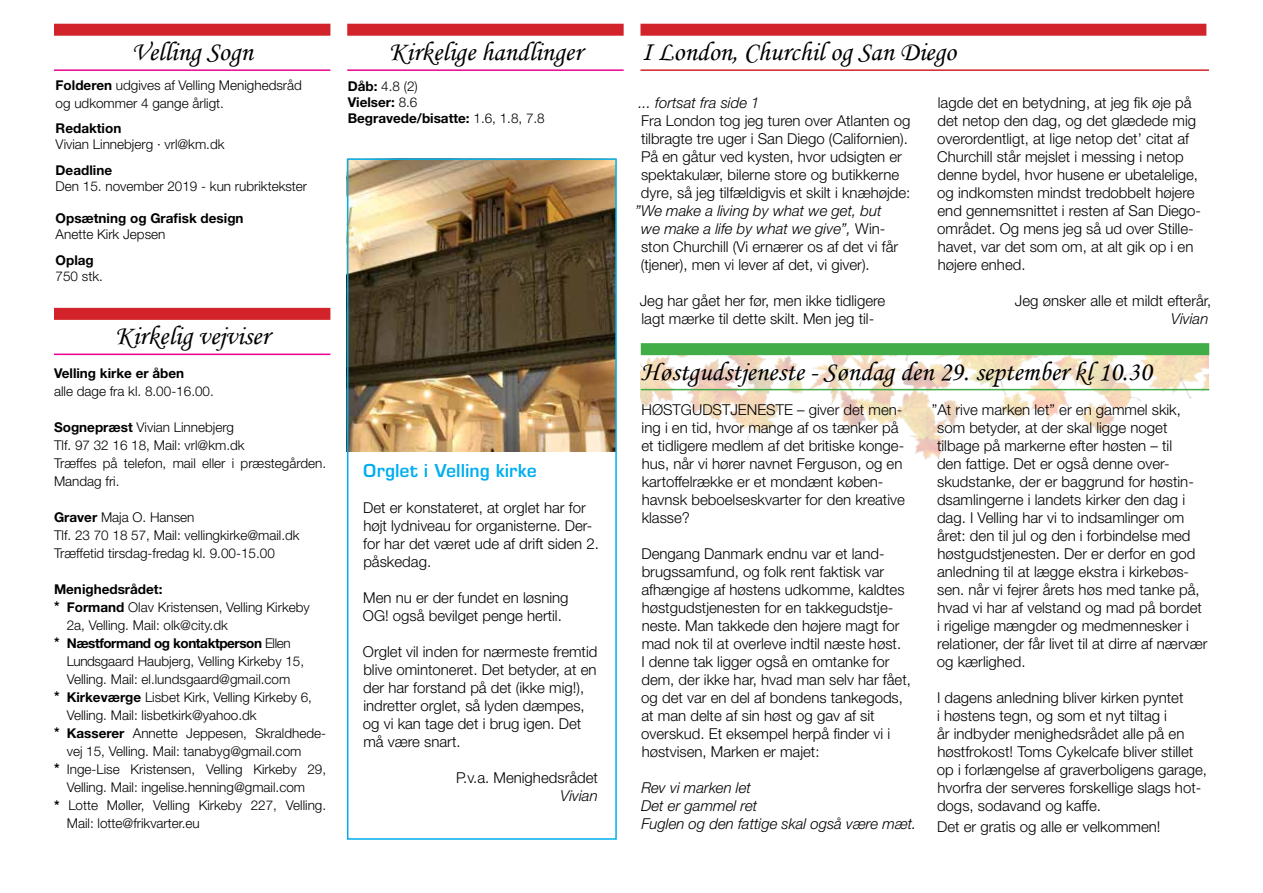
<style>
.page{position:relative;width:1263px;height:893px;background:#fff}
.page>*{position:absolute;margin:0;border:0;box-sizing:border-box;transform-origin:0 0}
.t1{font:27px "Monotype Corsiva";color:#000}
.t2{font:600 18px "Eurostile LT Std";color:#00aeef}
.t3{font:300 15px/18px "Helvetica Neue LT Std";color:#000}
.t4{font:italic 300 15px/18px "Helvetica Neue LT Std";color:#000}
.t5{font:300 13.5px/18px "Helvetica Neue LT Std";color:#000}
.t6{font:700 13.5px/16.2px "Helvetica Neue LT Std";color:#000}
.t7{font:700 13.5px "Helvetica Neue LT Std";letter-spacing:-.03em;color:#000}
.s1{font-weight:700}
.s2{font-weight:300}
.s3{font-style:italic}
</style>
<div class="page">
<img style="left:640px;top:349px;width:568px;height:110px">
<div style="left:54px;top:24px;width:276px;height:12px;background:#d2232a"></div>
<hr style="left:54px;top:69px;width:276px;height:2px;background:#ec008c">
<div style="left:54px;top:308px;width:276px;height:12px;background:#d2232a"></div>
<hr style="left:54px;top:354px;width:276px;height:1px;background:#ec008c">
<div style="left:641px;top:343px;width:568px;height:12px;background:#41ad49"></div>
<hr style="left:641px;top:389px;width:568px;height:1px;background:#41ad49">
<div style="left:640px;top:24px;width:566px;height:12px;background:#d2232a"></div>
<hr style="left:640px;top:69px;width:569px;height:2px;background:#d2232a">
<div style="left:347px;top:24px;width:277px;height:12px;background:#d2232a"></div>
<hr style="left:347px;top:69px;width:277px;height:2px;background:#ec008c">
<img style="left:350px;top:161px;width:264px;height:291px">
<div style="left:347px;top:158px;width:270px;height:682px;border:2px solid #00aeef"></div>
<h1 class="t1" style="left:131px;top:35px;width:123px">Velling Sogn</h1>
<p class="t5" style="left:56px;top:76px;width:248px"><span class="s1">Folderen</span> udgives af Velling Menighedsråd og udkommer 4 gange årligt.</p>
<p class="t6" style="left:56px;top:120px;width:67px">Redaktion</p>
<p class="t5" style="left:56px;top:135px;width:170px">Vivian Linnebjerg · vrl@km.dk</p>
<p class="t6" style="left:56px;top:161px;width:58px">Deadline</p>
<p class="t5" style="left:56px;top:177px;width:253px">Den 15. november 2019 - kun rubriktekster</p>
<p class="t6" style="left:56px;top:210px;width:189px">Opsætning og Grafisk design</p>
<p class="t5" style="left:56px;top:225px;width:111px">Anette Kirk Jepsen</p>
<p class="t6" style="left:56px;top:251px;width:40px">Oplag</p>
<p class="t5" style="left:56px;top:267px;width:49px">750 stk.</p>
<h1 class="t1" style="left:115px;top:320px;width:156px">Kirkelig vejviser</h1>
<p class="t6" style="left:54px;top:365px;width:132px">Velling kirke er åben</p>
<p class="t5" style="left:54px;top:382px;width:161px">alle dage fra kl. 8.00-16.00.</p>
<p class="t5" style="left:54px;top:418px;width:274px"><span class="s1">Sognepræst</span> Vivian Linnebjerg<br>Tlf. 97 32 16 18, Mail: vrl@km.dk<br>Træffes på telefon, mail eller i præstegården.<br>Mandag fri.</p>
<p class="t5" style="left:54px;top:508px;width:247px"><span class="s1">Graver</span> Maja O. Hansen<br>Tlf. 23 70 18 57, Mail: vellingkirke@mail.dk<br>Træffetid tirsdag-fredag kl. 9.00-15.00</p>
<p class="t6" style="left:54px;top:581px;width:110px">Menighedsrådet:</p>
<p class="t5" style="left:54px;top:598px;width:257px"><span class="s1">* Formand</span> Olav Kristensen, Velling Kirkeby</p>
<p class="t5" style="left:67px;top:616px;width:163px">2a, Velling. Mail: olk@city.dk</p>
<p class="t7" style="left:54px;top:635px;width:238px">* Næstformand og kontaktperson <span class="s2">Ellen</span></p>
<p class="t5" style="left:67px;top:652px;width:239px">Lundsgaard Haubjerg, Velling Kirkeby 15,</p>
<p class="t5" style="left:67px;top:670px;width:225px">Velling. Mail: el.lundsgaard@gmail.com</p>
<p class="t5" style="left:54px;top:688px;width:260px"><span class="s1">* Kirkeværge</span> Lisbet Kirk, Velling Kirkeby 6,</p>
<p class="t5" style="left:67px;top:706px;width:191px">Velling. Mail: lisbetkirk@yahoo.dk</p>
<p class="t5" style="left:54px;top:724px;width:274px"><span class="s1">* Kasserer</span> Annette Jeppesen, Skraldhede-</p>
<p class="t5" style="left:67px;top:742px;width:236px">vej 15, Velling. Mail: tanabyg@gmail.com</p>
<p class="t5" style="left:54px;top:760px;width:274px"><span class="s1">*</span> Inge-Lise Kristensen, Velling Kirkeby 29,</p>
<p class="t5" style="left:67px;top:778px;width:240px">Velling. Mail: ingelise.henning@gmail.com</p>
<p class="t5" style="left:54px;top:796px;width:274px"><span class="s1">*</span> Lotte Møller, Velling Kirkeby 227, Velling.</p>
<p class="t5" style="left:67px;top:814px;width:135px">Mail: lotte@frikvarter.eu</p>
<h1 class="t1" style="left:389px;top:35px;width:195px">Kirkelige handlinger</h1>
<h1 class="t1" style="left:642px;top:35px;width:316px">I London, Churchil og San Diego</h1>
<p class="t6" style="left:348px;top:78px;width:199px">Dåb: <span class="s2">4.8 (2)<br></span>Vielser: <span class="s2">8.6<br></span>Begravede/bisatte: <span class="s2">1.6, 1.8, 7.8</span></p>
<p class="t3" style="left:937px;top:93px;width:265px">lagde det en betydning, at jeg fik øje på det netop den dag, og det glædede mig overordentligt, at lige netop det’ citat af Churchill står mejslet i messing i netop denne bydel, hvor husene er ubetalelige, og indkomsten mindst tredobbelt højere end gennemsnittet i resten af San Diego&shy;området. Og mens jeg så ud over Stille&shy;havet, var det som om, at alt gik op i en højere enhed.</p>
<p class="t3" style="left:1015px;top:291px;width:198px">Jeg ønsker alle et mildt efterår,</p>
<p class="t4" style="left:1171px;top:309px;width:39px">Vivian</p>
<p class="t4" style="left:638px;top:93px;width:123px">... fortsat fra side 1</p>
<p class="t3" style="left:641px;top:111px;width:271px">Fra London tog jeg turen over Atlanten og tilbragte tre uger i San Diego (Californien).<br>På en gåtur ved kysten, hvor udsigten er spektakulær, bilerne store og butikkerne dyre, så jeg tilfældigvis et skilt i knæhøjde:</p>
<p class="t3" style="left:641px;top:201px;width:259px;text-indent:-5px"><span class="s3">”We make a living by what we get, but we make a life by what we give”,</span> Win&shy;ston Churchill (Vi ernærer os af det vi får (tjener), men vi lever af det, vi giver).</p>
<p class="t3" style="left:640px;top:291px;width:247px">Jeg har gået her før, men ikke tidligere lagt mærke til dette skilt. Men jeg til-</p>
<p class="t2" style="left:363px;top:459px;width:175px">Orglet i Velling kirke</p>
<p class="t3" style="left:363px;top:498px;width:237px">Det er konstateret, at orglet har for højt lydniveau for organisterne. Der&shy;for har det været ude af drift siden 2. påskedag.</p>
<p class="t3" style="left:363px;top:588px;width:207px">Men nu er der fundet en løsning<br>OG! også bevilget penge hertil.</p>
<p class="t3" style="left:363px;top:642px;width:236px">Orglet vil inden for nærmeste fremtid blive omintoneret. Det betyder, at en der har forstand på det (ikke mig!), indretter orglet, så lyden dæmpes, og vi kan tage det i brug igen. Det må være snart.</p>
<p class="t3" style="left:456px;top:768px;width:143px">P.v.a. Menighedsrådet</p>
<p class="t4" style="left:560px;top:786px;width:39px">Vivian</p>
<h1 class="t1" style="left:641px;top:355px;width:512px">Høstgudstjeneste - Søndag den 29. september kl 10.30</h1>
<p class="t3" style="left:641px;top:400px;width:265px">HØSTGUDSTJENESTE – giver det men&shy;ing i en tid, hvor mange af os tænker på et tidligere medlem af det britiske konge&shy;hus, når vi hører navnet Ferguson, og en kartoffelrække er et mondænt køben&shy;havnsk beboelseskvarter for den kreative klasse?</p>
<p class="t3" style="left:641px;top:544px;width:271px">Dengang Danmark endnu var et land&shy;brugssamfund, og folk rent faktisk var afhængige af høstens udkomme, kaldtes høstgudstjenesten for en takkegudstje&shy;neste. Man takkede den højere magt for mad nok til at overleve indtil næste høst.<br>I denne tak ligger også en omtanke for dem, der ikke har, hvad man selv har fået, og det var en del af bondens tankegods, at man delte af sin høst og gav af sit overskud. Et eksempel herpå finder vi i høstvisen, Marken er majet:</p>
<p class="t4" style="left:641px;top:778px;width:277px">Rev vi marken let<br>Det er gammel ret<br>Fuglen og den fattige skal også være mæt.</p>
<p class="t3" style="left:937px;top:400px;width:272px;text-indent:-5px">”At rive marken let” er en gammel skik, som betyder, at der skal ligge noget tilbage på markerne efter høsten – til<br>den fattige. Det er også denne over&shy;skudstanke, der er baggrund for høstin&shy;dsamlingerne i landets kirker den dag i dag. I Velling har vi to indsamlinger om året: den til jul og den i forbindelse med høstgudstjenesten. Der er derfor en god anledning til at lægge ekstra i kirkebøs&shy;sen. når vi fejrer årets høs med tanke på, hvad vi har af velstand og mad på bordet i rigelige mængder og medmennesker i relationer, der får livet til at dirre af nærvær og kærlighed.</p>
<p class="t3" style="left:937px;top:688px;width:272px">I dagens anledning bliver kirken pyntet<br>i høstens tegn, og som et nyt tiltag i<br>år indbyder menighedsrådet alle på en høstfrokost! Toms Cykelcafe bliver stillet op i forlængelse af graverboligens garage, hvorfra der serveres forskellige slags hot&shy;dogs, sodavand og kaffe.</p>
<p class="t3" style="left:937px;top:818px;width:225px">Det er gratis og alle er velkommen!</p>
</div>
